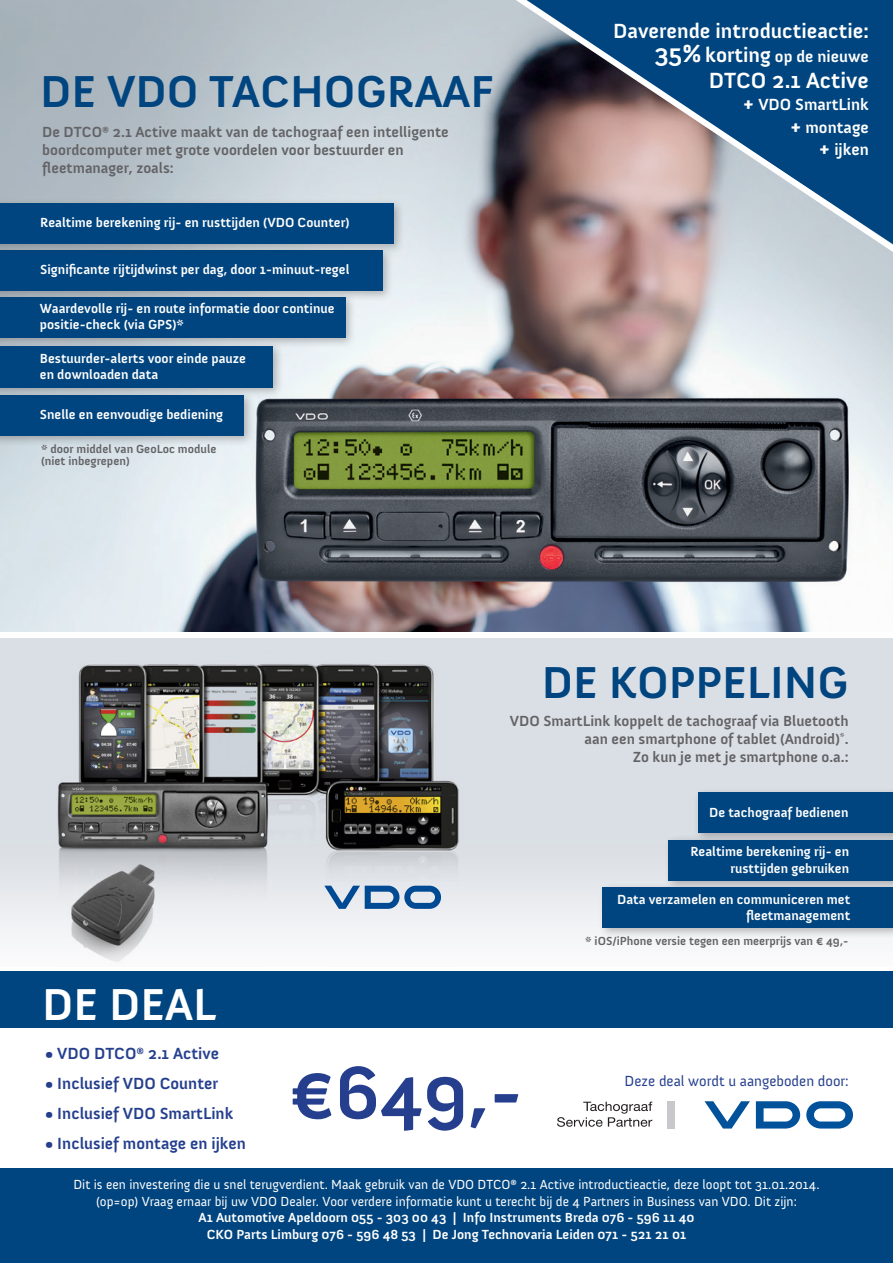
<style>
.page{position:relative;width:893px;height:1263px;background:#fff}
.page>*{position:absolute;margin:0;border:0;box-sizing:border-box;transform-origin:0 0}
.t1{font:700 76.35px "Anivers";color:#253f8e}
.t2{font:700 45.75px "Anivers";color:#00457f}
.t3{font:700 45.75px "Anivers";color:#fff}
.t4{font:700 22.5px "Anivers";color:#fff}
.t5{font:700 21px "Anivers";color:#fff}
.t6{font:700 16.5px "Anivers";color:#253f8e}
.t7{font:700 16.5px "Anivers";color:#fff}
.t8{font:700 15px/18px "Anivers";color:#636366}
.t9{font:15px "Anivers";color:#253f8e}
.t10{font:700 13.5px/16.5px "Anivers";color:#fff;text-align:right}
.t11{font:13.5px "Anivers";color:#fff}
.t12{font:700 12px "Anivers";color:#636366}
.s1{font-size:25.5px}
.s2{font-size:21px}
</style>
<div class="page">
<img style="left:0;top:0;width:893px;height:632px">
<img style="left:0;top:638px;width:893px;height:324px">
<div style="left:0;top:972px;width:893px;height:291px;background:#00457f"></div>
<div style="left:0;top:1028px;width:893px;height:140px;background:#fff"></div>
<div style="left:0;top:292px;width:357px;height:57px;background:#231f20;opacity:.3"></div>
<div style="left:0;top:298px;width:345px;height:40px;background:#00457f"></div>
<div style="left:0;top:245px;width:394px;height:57px;background:#231f20;opacity:.3"></div>
<div style="left:0;top:250px;width:383px;height:41px;background:#00457f"></div>
<div style="left:693px;top:787px;width:200px;height:56px;background:#231f20;opacity:.3"></div>
<div style="left:698px;top:792px;width:195px;height:40px;background:#00457f"></div>
<div style="left:663px;top:835px;width:230px;height:56px;background:#231f20;opacity:.3"></div>
<div style="left:669px;top:840px;width:224px;height:40px;background:#00457f"></div>
<div style="left:598px;top:882px;width:295px;height:57px;background:#231f20;opacity:.3"></div>
<div style="left:603px;top:888px;width:290px;height:40px;background:#00457f"></div>
<div style="left:0;top:198px;width:404px;height:56px;background:#231f20;opacity:.3"></div>
<div style="left:0;top:203px;width:393px;height:40px;background:#00457f"></div>
<div style="left:0;top:390px;width:255px;height:57px;background:#231f20;opacity:.3"></div>
<div style="left:0;top:395px;width:244px;height:41px;background:#00457f"></div>
<div style="left:0;top:341px;width:284px;height:58px;background:#231f20;opacity:.3"></div>
<div style="left:0;top:346px;width:273px;height:41px;background:#00457f"></div>
<svg style="left:324px;top:886px;width:117px;height:23px;background:#7a9dc3"></svg>
<svg style="left:516px;top:0;width:377px;height:252px;background:#566d89"></svg>
<svg style="left:704px;top:1101px;width:46px;height:27px"></svg>
<svg style="left:756px;top:1101px;width:44px;height:27px"></svg>
<svg style="left:806px;top:1101px;width:47px;height:27px"></svg>
<div style="left:667px;top:1101px;width:8px;height:27px;background:#c7c8ca"></div>
<svg style="left:557px;top:1101px;width:95px;height:26px"></svg>
<p class="t2" style="left:40px;top:67px;width:455px">DE VDO TACHOGRAAF</p>
<p class="t8" style="left:42px;top:124px;width:408px">De DTCO® 2.1 Active maakt van de tachograaf een intelligente boordcomputer met grote voordelen voor bestuurder en fleetmanager, zoals:</p>
<p class="t10" style="left:40px;top:214px;width:311px">Realtime berekening rij- en rusttijden (VDO Counter)</p>
<p class="t10" style="left:40px;top:261px;width:311px">Significante rijtijdwinst per dag, door 1-minuut-regel</p>
<p class="t10" style="left:40px;top:300px;width:296px;text-align:left">Waardevolle rij- en route informatie door continue positie-check (via GPS)*</p>
<p class="t10" style="left:40px;top:350px;width:208px">Bestuurder-alerts voor einde pauze</p>
<p class="t10" style="left:40px;top:366px;width:120px">en downloaden data</p>
<p class="t10" style="left:40px;top:407px;width:185px">Snelle en eenvoudige bediening</p>
<p class="t12" style="left:41px;top:442px;width:177px">* door middel van GeoLoc module</p>
<p class="t12" style="left:41px;top:454px;width:90px">(niet inbegrepen)</p>
<p class="t5" style="left:613px;top:20px;width:257px">Daverende introductieactie:</p>
<p class="t7" style="left:655px;top:48px;width:215px"><span class="s1">35%</span> <span class="s2">korting</span> op de nieuwe</p>
<p class="t4" style="left:709px;top:68px;width:162px">DTCO 2.1 Active</p>
<p class="t7" style="left:743px;top:96px;width:127px"><span class="s2">+</span> VDO SmartLink</p>
<p class="t7" style="left:790px;top:118px;width:80px"><span class="s2">+</span> montage</p>
<p class="t7" style="left:819px;top:141px;width:51px"><span class="s2">+</span> ijken</p>
<p class="t3" style="left:42px;top:980px;width:176px">DE DEAL</p>
<p class="t2" style="left:542px;top:658px;width:308px">DE KOPPELING</p>
<p class="t8" style="left:510px;top:713px;width:340px">VDO SmartLink koppelt de tachograaf via Bluetooth</p>
<p class="t8" style="left:585px;top:731px;width:265px">aan een smartphone of tablet (Android)<sup>*</sup>.</p>
<p class="t8" style="left:633px;top:749px;width:217px">Zo kun je met je smartphone o.a.:</p>
<p class="t10" style="left:709px;top:804px;width:141px">De tachograaf bedienen</p>
<p class="t10" style="left:690px;top:844px;width:160px">Realtime berekening rij- en rusttijden gebruiken</p>
<p class="t10" style="left:617px;top:891px;width:235px">Data verzamelen en communiceren met fleetmanagement</p>
<p class="t12" style="left:585px;top:934px;width:265px">* iOS/iPhone versie tegen een meerprijs van € 49,-</p>
<p class="t6" style="left:45px;top:1045px;width:175px">• VDO DTCO® 2.1 Active</p>
<p class="t6" style="left:45px;top:1075px;width:175px">• Inclusief VDO Counter</p>
<p class="t6" style="left:45px;top:1105px;width:190px">• Inclusief VDO SmartLink</p>
<p class="t6" style="left:45px;top:1135px;width:202px">• Inclusief montage en ijken</p>
<p class="t1" style="left:289px;top:1051px;width:235px">€649,-</p>
<p class="t9" style="left:625px;top:1072px;width:225px">Deze deal wordt u aangeboden door:</p>
<p class="t11" style="left:73px;top:1177px;width:748px">Dit is een investering die u snel terugverdient. Maak gebruik van de VDO DTCO® 2.1 Active introductieactie, deze loopt tot 31.01.2014.</p>
<p class="t11" style="left:96px;top:1194px;width:702px">(op=op) Vraag ernaar bij uw VDO Dealer. Voor verdere informatie kunt u terecht bij de 4 Partners in Business van VDO. Dit zijn:</p>
<p class="t10" style="left:198px;top:1209px;width:498px">A1 Automotive Apeldoorn 055 - 303 00 43 | Info Instruments Breda 076 - 596 11 40</p>
<p class="t10" style="left:207px;top:1226px;width:481px">CKO Parts Limburg 076 - 596 48 53 | De Jong Technovaria Leiden 071 - 521 21 01</p>
</div>
